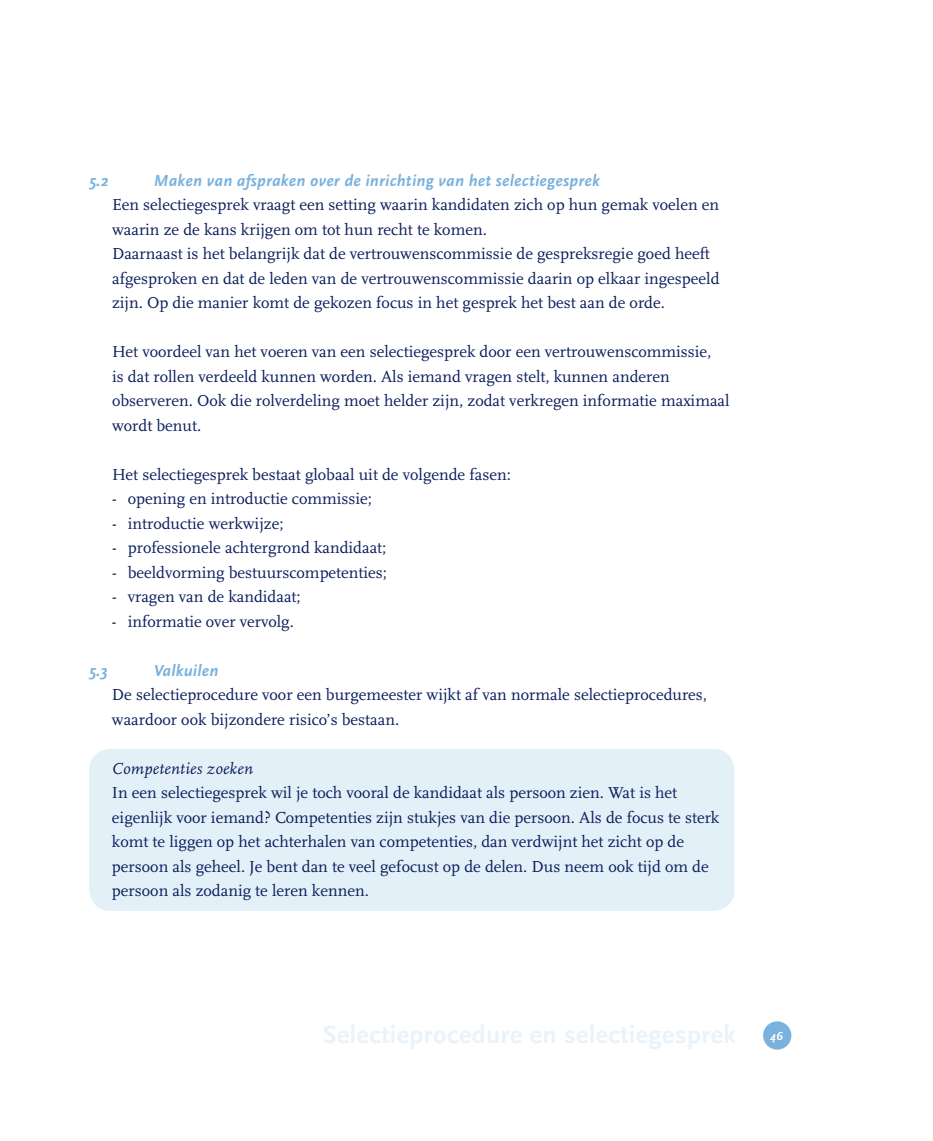
<style>
.page{position:relative;width:933px;height:1141px;background:#fff}
.page>*{position:absolute;margin:0;border:0;box-sizing:border-box;transform-origin:0 0}
.t1{font:16.62px/24.5px "Scala Pro";color:#0a1c5c}
.t2{font:italic 700 16.62px "Scala Sans";letter-spacing:.015em;color:#7ab2dd}
.t3{font:italic 16.62px "Scala Pro";letter-spacing:.015em;color:#0a1c5c}
.t4{font:italic 700 12.25px "Scala Sans";color:#fff}
</style>
<div class="page">
<div style="left:763px;top:1021px;width:28px;height:29px;background:#7ab2dd;border-radius:50%"></div>
<div style="left:89px;top:749px;width:645px;height:162px;background:#e4f0f8;border-radius:21px"></div>
<p class="t2" style="left:89px;top:171px;width:20px">5.2</p>
<p class="t2" style="left:154px;top:171px;width:447px">Maken van afspraken over de inrichting van het selectiegesprek</p>
<p class="t1" style="left:112px;top:192px;width:609px">Een selectiegesprek vraagt een setting waarin kandidaten zich op hun gemak voelen en waarin ze de kans krijgen om tot hun recht te komen.<br>Daarnaast is het belangrijk dat de vertrouwenscommissie de gespreksregie goed heeft afgesproken en dat de leden van de vertrouwenscommissie daarin op elkaar ingespeeld zijn. Op die manier komt de gekozen focus in het gesprek het best aan de orde.</p>
<p class="t1" style="left:112px;top:339px;width:619px">Het voordeel van het voeren van een selectiegesprek door een vertrouwenscommissie,<br>is dat rollen verdeeld kunnen worden. Als iemand vragen stelt, kunnen anderen observeren. Ook die rolverdeling moet helder zijn, zodat verkregen informatie maximaal wordt benut.</p>
<p class="t1" style="left:112px;top:462px;width:400px">Het selectiegesprek bestaat globaal uit de volgende fasen:</p>
<p class="t1" style="left:112px;top:486px;width:261px">- opening en introductie commissie;</p>
<p class="t1" style="left:112px;top:511px;width:173px">- introductie werkwijze;</p>
<p class="t1" style="left:112px;top:535px;width:276px">- professionele achtergrond kandidaat;</p>
<p class="t1" style="left:112px;top:560px;width:276px">- beeldvorming bestuurscompetenties;</p>
<p class="t1" style="left:112px;top:584px;width:190px">- vragen van de kandidaat;</p>
<p class="t1" style="left:112px;top:609px;width:183px">- informatie over vervolg.</p>
<p class="t2" style="left:89px;top:661px;width:20px">5.3</p>
<p class="t2" style="left:154px;top:661px;width:66px">Valkuilen</p>
<p class="t1" style="left:112px;top:682px;width:596px">De selectieprocedure voor een burgemeester wijkt af van normale selectieprocedures, waardoor ook bijzondere risico’s bestaan.</p>
<p class="t3" style="left:112px;top:758px;width:142px">Competenties zoeken</p>
<p class="t1" style="left:112px;top:780px;width:609px">In een selectiegesprek wil je toch vooral de kandidaat als persoon zien. Wat is het eigenlijk voor iemand? Competenties zijn stukjes van die persoon. Als de focus te sterk komt te liggen op het achterhalen van competenties, dan verdwijnt het zicht op de persoon als geheel. Je bent dan te veel gefocust op de delen. Dus neem ook tijd om de persoon als zodanig te leren kennen.</p>
<p class="t4" style="left:770px;top:1029px;width:14px">46</p>
</div>
